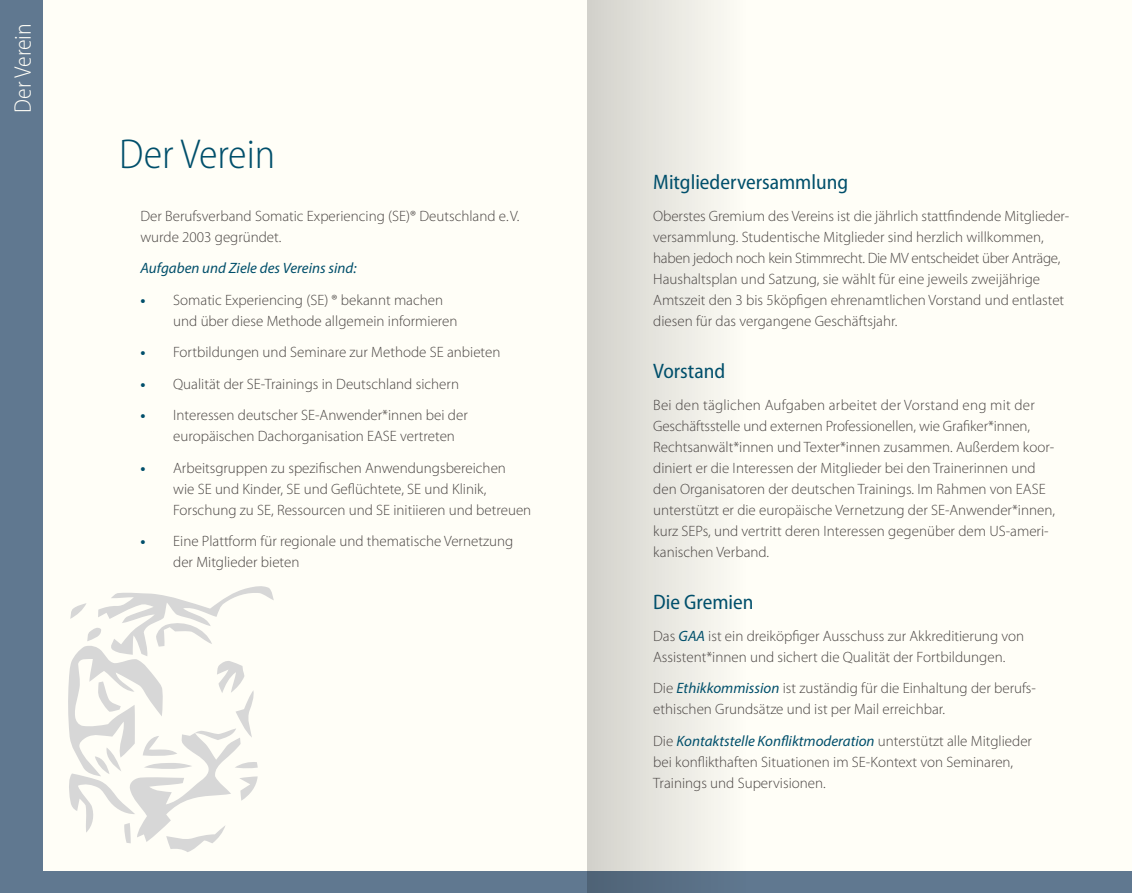
<style>
.page{position:relative;width:1132px;height:893px;background:#fff}
.page>*{position:absolute;margin:0;border:0;box-sizing:border-box;transform-origin:0 0}
.t1{font:300 semi-condensed 42px "Myriad Pro";color:#004f6b}
.t2{font:300 semi-condensed 24px "Myriad Pro";color:#fffef7}
.t3{font:semi-condensed 21px "Myriad Pro";color:#004f6b}
.t4{font:300 15px/21px "Myriad Pro";color:#494442}
.t5{font:italic 15px "Myriad Pro";color:#004f6b}
.s1{font-weight:700;color:#004f6b}
.s2{font-weight:400;font-style:italic;color:#004f6b}
</style>
<div class="page">
<div style="left:587px;top:0;width:544px;height:893px;background:#fffef7"></div>
<div style="left:0;top:0;width:587px;height:893px;background:#fffef7"></div>
<div style="left:0;top:0;width:43px;height:893px;background:#607890"></div>
<svg style="left:68px;top:586px;width:206px;height:266px"></svg>
<div style="left:43px;top:872px;width:1088px;height:21px;background:#607890"></div>
<div style="left:587px;top:0;width:161px;height:893px;background:linear-gradient(to right,#cfcec9,#fbfaf4)"></div>
<h2 class="t2" style="left:8px;top:113px;width:91px;rotate:-90deg">Der Verein</h2>
<h1 class="t1" style="left:119px;top:129px;width:158px">Der Verein</h1>
<p class="t4" style="left:140px;top:205px;width:380px">Der Berufsverband Somatic Experiencing (SE)® Deutschland e.V. wurde 2003 gegründet.</p>
<p class="t5" style="left:140px;top:259px;width:218px">Aufgaben und Ziele des Vereins sind:</p>
<p class="t4" style="left:173px;top:289px;width:286px;text-indent:-33px"><span class="s1">•</span> Somatic Experiencing (SE) ® bekannt machen und über diese Methode allgemein informieren</p>
<p class="t4" style="left:140px;top:341px;width:361px"><span class="s1">•</span> Fortbildungen und Seminare zur Methode SE anbieten</p>
<p class="t4" style="left:140px;top:373px;width:320px"><span class="s1">•</span> Qualität der SE-Trainings in Deutschland sichern</p>
<p class="t4" style="left:173px;top:404px;width:296px;text-indent:-33px"><span class="s1">•</span> Interessen deutscher SE-Anwender*innen bei der europäischen Dachorganisation EASE vertreten</p>
<p class="t4" style="left:173px;top:457px;width:359px;text-indent:-33px"><span class="s1">•</span> Arbeitsgruppen zu spezifischen Anwendungsbereichen<br>wie SE und Kinder, SE und Geflüchtete, SE und Klinik,<br>Forschung zu SE, Ressourcen und SE initiieren und betreuen</p>
<p class="t4" style="left:173px;top:530px;width:341px;text-indent:-33px"><span class="s1">•</span> Eine Plattform für regionale und thematische Vernetzung der Mitglieder bieten</p>
<h3 class="t3" style="left:653px;top:169px;width:196px">Mitgliederversammlung</h3>
<p class="t4" style="left:653px;top:205px;width:417px">Oberstes Gremium des Vereins ist die jährlich stattfindende Mitglieder&shy;versammlung. Studentische Mitglieder sind herzlich willkommen, haben jedoch noch kein Stimmrecht. Die MV entscheidet über Anträge, Haushaltsplan und Satzung, sie wählt für eine jeweils zweijährige Amtszeit den 3 bis 5köpfigen ehrenamtlichen Vorstand und entlastet diesen für das vergangene Geschäftsjahr.</p>
<h3 class="t3" style="left:653px;top:358px;width:73px">Vorstand</h3>
<p class="t4" style="left:653px;top:394px;width:403px">Bei den täglichen Aufgaben arbeitet der Vorstand eng mit der Geschäftsstelle und externen Professionellen, wie Grafiker*innen, Rechtsanwält*innen und Texter*innen zusammen. Außerdem koor&shy;diniert er die Interessen der Mitglieder bei den Trainerinnen und den Organisatoren der deutschen Trainings. Im Rahmen von EASE unterstützt er die europäische Vernetzung der SE-Anwender*innen, kurz SEPs, und vertritt deren Interessen gegenüber dem US-ameri&shy;kanischen Verband.</p>
<h3 class="t3" style="left:653px;top:589px;width:102px">Die Gremien</h3>
<p class="t4" style="left:653px;top:625px;width:372px">Das <span class="s2">GAA</span> ist ein dreiköpfiger Ausschuss zur Akkreditierung von<br>Assistent*innen und sichert die Qualität der Fortbildungen.</p>
<p class="t4" style="left:653px;top:677px;width:383px">Die <span class="s2">Ethikkommission</span> ist zuständig für die Einhaltung der berufs&shy;ethischen Grundsätze und ist per Mail erreichbar.</p>
<p class="t4" style="left:653px;top:730px;width:380px">Die <span class="s2">Kontaktstelle Konfliktmoderation</span> unterstützt alle Mitglieder bei konflikthaften Situationen im SE-Kontext von Seminaren,<br>Trainings und Supervisionen.</p>
</div>
